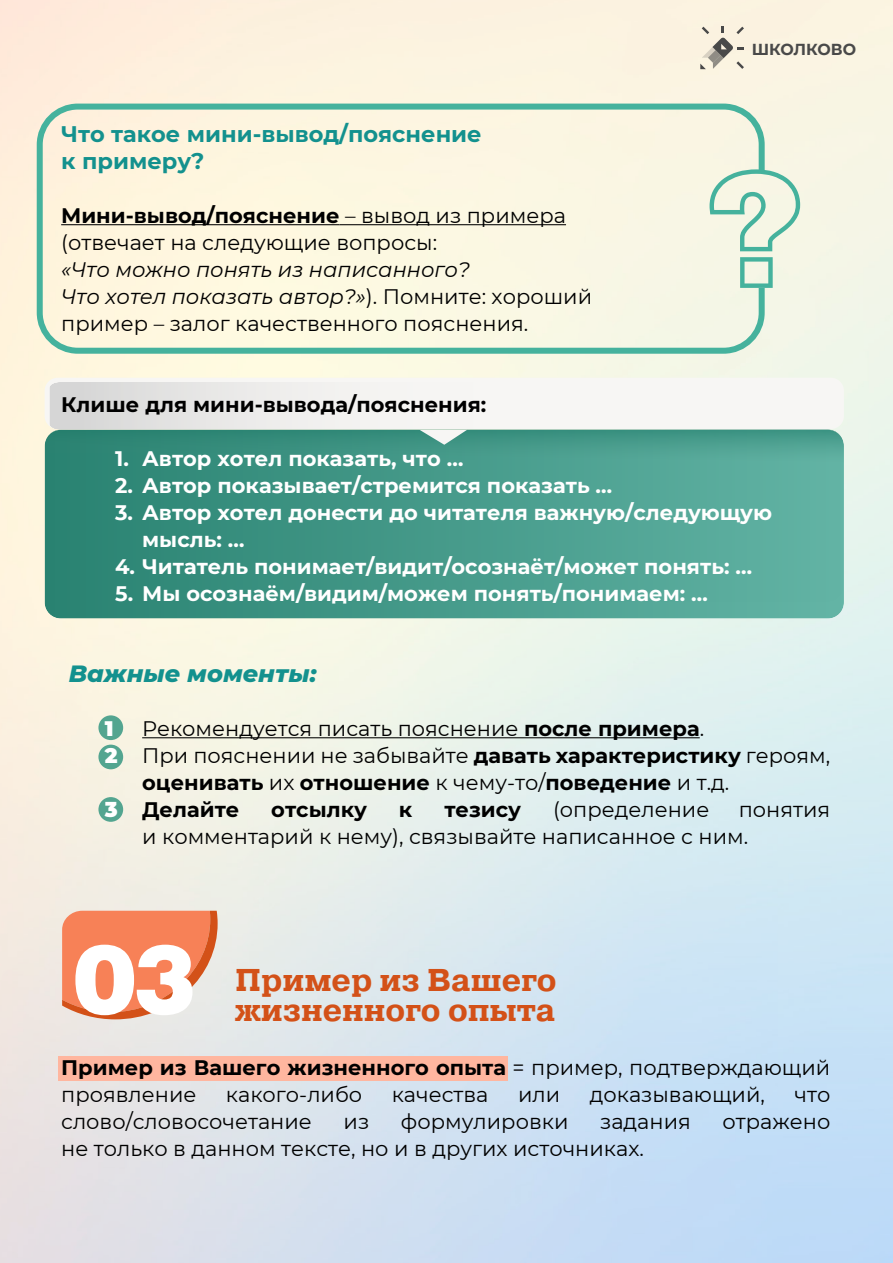
<style>
.page{position:relative;width:893px;height:1263px;background:#fff}
.page>*{position:absolute;margin:0;border:0;box-sizing:border-box;transform-origin:0 0}
.t1{font:900 95.25px "Swiss 721 BT";color:#fff}
.t2{font:700 31.5px/30px "Pragmatica Slab";color:#d35118}
.t3{font:italic 800 24px "Montserrat";color:#13918e}
.t4{font:700 22.5px/27px "Montserrat";color:#13918e}
.t5{font:21px/27px "Montserrat";color:#000}
.t6{font:700 21px/27px "Montserrat";color:#fff}
.t7{font:italic 21px/27px "Montserrat";color:#000}
.t8{font:700 21px "Montserrat";color:#000}
.t9{font:900 21px "Montserrat";color:#fff}
.t10{font:700 15.9px "Montserrat";color:#494949}
.s1{font-weight:700}
.s2{font-style:normal}
.s3{font-weight:900;color:#fff}
.s4{font-weight:400}
</style>
<div class="page">
<img style="left:0;top:0;width:893px;height:1263px">
<svg style="left:700px;top:27px;width:44px;height:42px;background:#d2ccbe"></svg>
<svg style="left:45px;top:602px;width:799px;height:16px;background:#479b8b"></svg>
<svg style="left:45px;top:429px;width:799px;height:173px;background:#459a8a"></svg>
<div style="left:45px;top:378px;width:799px;height:51px;background:#f7f6f4;border-radius:13px"></div>
<svg style="left:49px;top:382px;width:431px;height:63px"></svg>
<div style="left:98px;top:715px;width:25px;height:25px;background:#53a590;border-radius:50%"></div>
<div style="left:98px;top:745px;width:25px;height:24px;background:#53a590;border-radius:50%"></div>
<div style="left:98px;top:797px;width:25px;height:25px;background:#53a590;border-radius:50%"></div>
<svg style="left:709px;top:169px;width:91px;height:82px;background:#d5e8d7"></svg>
<svg style="left:740px;top:257px;width:33px;height:31px"></svg>
<div style="left:37px;top:104px;width:728px;height:250px;border:6px solid #45b29d;border-radius:38px"></div>
<svg style="left:62px;top:911px;width:156px;height:108px;background:#f18a64"></svg>
<div style="left:59px;top:1056px;width:449px;height:24px;background:#ffb69f"></div>
<hr style="left:61px;top:224px;width:279px;height:1px;background:#000">
<hr style="left:340px;top:224px;width:226px;height:1px;background:#000">
<hr style="left:142px;top:737px;width:382px;height:1px;background:#000">
<hr style="left:524px;top:737px;width:176px;height:1px;background:#000">
<p class="t4" style="left:61px;top:120px;width:422px">Что такое мини-вывод/пояснение к примеру?</p>
<p class="t5" style="left:61px;top:201px;width:506px"><span class="s1">Мини-вывод/пояснение</span> – вывод из примера (отвечает на следующие вопросы:</p>
<p class="t7" style="left:61px;top:255px;width:532px">«Что можно понять из написанного?<br>Что хотел показать автор?»<span class="s2">). Помните: хороший пример – залог качественного пояснения.</span></p>
<p class="t10" style="left:752px;top:38px;width:106px">ШКОЛКОВО</p>
<p class="t8" style="left:61px;top:390px;width:427px">Клише для мини-вывода/пояснения:</p>
<p class="t6" style="left:115px;top:444px;width:350px">1. Автор хотел показать, что …</p>
<p class="t6" style="left:115px;top:471px;width:499px">2. Автор показывает/стремится показать …</p>
<p class="t6" style="left:142px;top:498px;width:631px;text-indent:-27px">3. Автор хотел донести до читателя важную/следующую мысль: …</p>
<p class="t6" style="left:115px;top:552px;width:639px">4. Читатель понимает/видит/осознаёт/может понять: …</p>
<p class="t6" style="left:115px;top:579px;width:594px">5. Мы осознаём/видим/можем понять/понимаем: …</p>
<p class="t3" style="left:69px;top:656px;width:249px">Важные моменты:</p>
<p class="t9" style="left:105px;top:717px;width:10px">1</p>
<p class="t5" style="left:142px;top:714px;width:563px">Рекомендуется писать пояснение <span class="s1">после примера</span>.</p>
<p class="t5" style="left:105px;top:741px;width:727px"><span class="s3">2</span> При пояснении не забывайте <span class="s1">давать характеристику</span> героям,</p>
<p class="t8" style="left:142px;top:768px;width:589px">оценивать <span class="s4">их</span> отношение <span class="s4">к чему-то/</span>поведение <span class="s4">и т.д.</span></p>
<p class="t8" style="left:105px;top:795px;width:136px"><span class="s3">3</span> Делайте</p>
<p class="t8" style="left:271px;top:795px;width:97px">отсылку</p>
<p class="t8" style="left:399px;top:795px;width:15px">к</p>
<p class="t8" style="left:444px;top:795px;width:78px">тезису</p>
<p class="t5" style="left:553px;top:795px;width:158px">(определение</p>
<p class="t5" style="left:142px;top:795px;width:690px;text-indent:597px">понятия и комментарий к нему), связывайте написанное с ним.</p>
<h1 class="t1" style="left:73px;top:945px;width:124px">03</h1>
<h2 class="t2" style="left:235px;top:966px;width:323px">Пример из Вашего жизненного опыта</h2>
<p class="t5" style="left:61px;top:1053px;width:771px"><span class="s1">Пример из Вашего жизненного опыта</span> = пример, подтверждающий проявление</p>
<p class="t5" style="left:226px;top:1080px;width:138px">какого-либо</p>
<p class="t5" style="left:392px;top:1080px;width:98px">качества</p>
<p class="t5" style="left:518px;top:1080px;width:44px">или</p>
<p class="t5" style="left:590px;top:1080px;width:177px">доказывающий,</p>
<p class="t5" style="left:794px;top:1080px;width:37px">что</p>
<p class="t5" style="left:61px;top:1107px;width:252px">слово/словосочетание</p>
<p class="t5" style="left:344px;top:1107px;width:27px">из</p>
<p class="t5" style="left:401px;top:1107px;width:169px">формулировки</p>
<p class="t5" style="left:600px;top:1107px;width:92px">задания</p>
<p class="t5" style="left:723px;top:1107px;width:109px">отражено</p>
<p class="t5" style="left:61px;top:1134px;width:584px">не только в данном тексте, но и в других источниках.</p>
</div>
